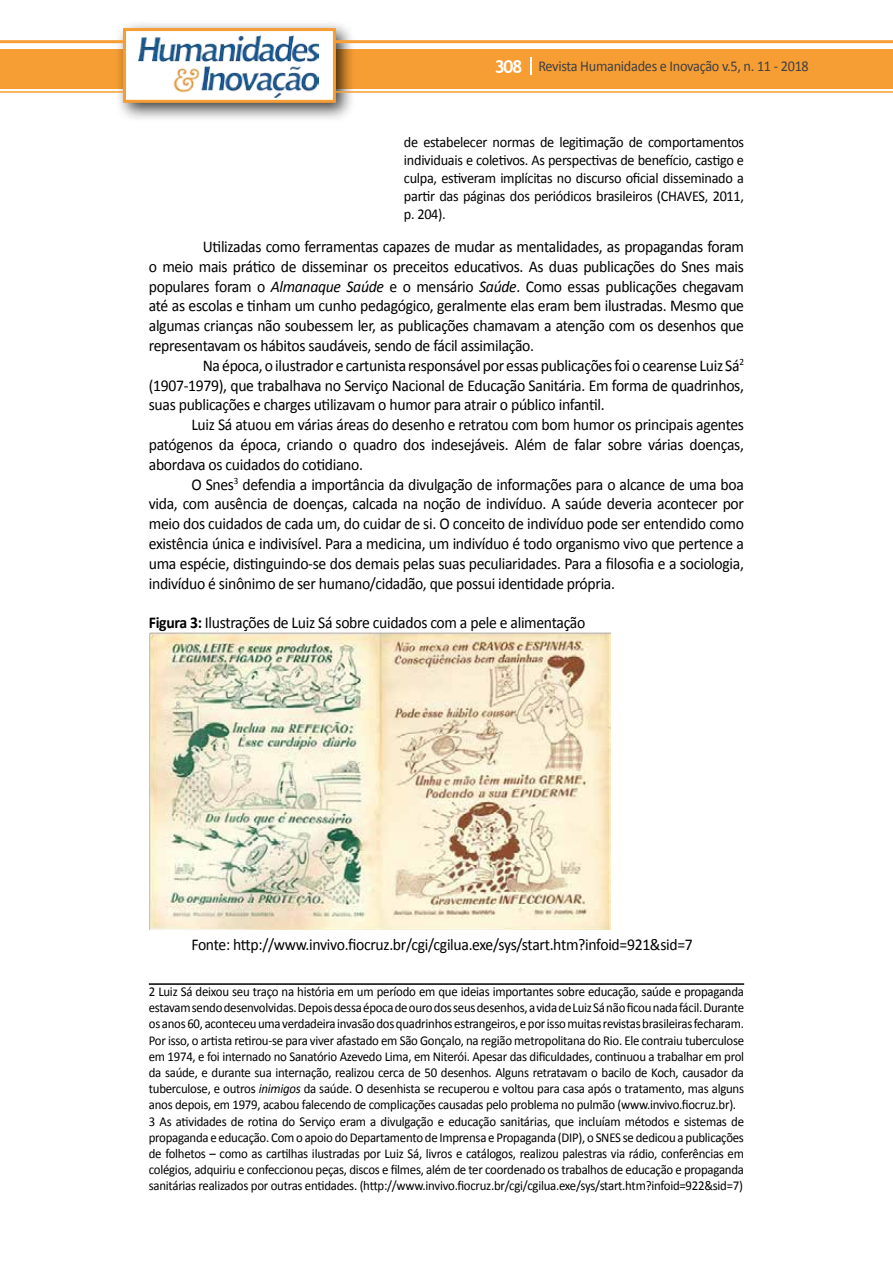
<style>
.page{position:relative;width:893px;height:1263px;background:#fff}
.page>*{position:absolute;margin:0;border:0;box-sizing:border-box;transform-origin:0 0}
.t1{font:16.5px/19.8px "Calibri";letter-spacing:-.02em;color:#000;text-align:justify;scale:.95 1}
.t2{font:15px/18px "Calibri";letter-spacing:-.02em;color:#000;text-align:justify;scale:.95 1}
.t3{font:15px "Calibri";letter-spacing:-.02em;color:#414042;scale:.95 1}
.t4{font:13.5px/16.2px "Calibri";letter-spacing:-.02em;color:#000;scale:.95 1}
.s1{font-family:"Trebuchet MS";font-weight:700;font-size:18px;color:#fff}
.s2{font-style:italic}
.s3{font-weight:700}
</style>
<div class="page">
<div style="left:441px;top:49px;width:452px;height:39px;background:#f69e34"></div>
<div style="left:333px;top:49px;width:108px;height:39px;background:#f69e34"></div>
<div style="left:0;top:49px;width:124px;height:39px;background:#f69e34"></div>
<svg style="left:530px;top:57px;width:2px;height:18px"></svg>
<div style="left:115px;top:20px;width:241px;height:103px;background:#000;opacity:.75"></div>
<div style="left:125px;top:30px;width:209px;height:71px;background:#fff"></div>
<img style="left:138px;top:35px;width:181px;height:62px">
<div style="left:123px;top:28px;width:213px;height:75px;border:3px solid #f69e34"></div>
<hr style="left:0;top:40px;width:124px;height:3px;background:#f69e34">
<hr style="left:0;top:91px;width:124px;height:2px;background:#f69e34">
<hr style="left:333px;top:40px;width:560px;height:3px;background:#f69e34">
<hr style="left:333px;top:91px;width:560px;height:2px;background:#f69e34">
<img style="left:150px;top:632px;width:460px;height:298px">
<hr style="left:149px;top:983px;width:595px;height:2px;background:#000">
<p class="t3" style="left:495px;top:57px;width:332px"><span class="s1">308</span> Revista Humanidades e Inovação v.5, n. 11 - 2018</p>
<p class="t2" style="left:404px;top:133px;width:360px">de estabelecer normas de legitimação de comportamentos individuais e coletivos. As perspectivas de benefício, castigo e culpa, estiveram implícitas no discurso oficial disseminado a partir das páginas dos periódicos brasileiros (CHAVES, 2011, p. 204).</p>
<p class="t1" style="left:149px;top:237px;width:628px;text-indent:54px">Utilizadas como ferramentas capazes de mudar as mentalidades, as propagandas foram o meio mais prático de disseminar os preceitos educativos. As duas publicações do Snes mais populares foram o <span class="s2">Almanaque Saúde</span> e o mensário <span class="s2">Saúde</span>. Como essas publicações chegavam até as escolas e tinham um cunho pedagógico, geralmente elas eram bem ilustradas. Mesmo que algumas crianças não soubessem ler, as publicações chamavam a atenção com os desenhos que representavam os hábitos saudáveis, sendo de fácil assimilação.</p>
<p class="t1" style="left:149px;top:355px;width:628px;text-indent:54px">Na época, o ilustrador e cartunista responsável por essas publicações foi o cearense Luiz Sá<sup>2 </sup>(1907-1979), que trabalhava no Serviço Nacional de Educação Sanitária. Em forma de quadrinhos, suas publicações e charges utilizavam o humor para atrair o público infantil.</p>
<p class="t1" style="left:149px;top:415px;width:628px;text-indent:43px">Luiz Sá atuou em várias áreas do desenho e retratou com bom humor os principais agentes patógenos da época, criando o quadro dos indesejáveis. Além de falar sobre várias doenças, abordava os cuidados do cotidiano.</p>
<p class="t1" style="left:149px;top:474px;width:628px;text-indent:43px">O Snes<sup>3</sup> defendia a importância da divulgação de informações para o alcance de uma boa vida, com ausência de doenças, calcada na noção de indivíduo. A saúde deveria acontecer por meio dos cuidados de cada um, do cuidar de si. O conceito de indivíduo pode ser entendido como existência única e indivisível. Para a medicina, um indivíduo é todo organismo vivo que pertence a uma espécie, distinguindo-se dos demais pelas suas peculiaridades. Para a filosofia e a sociologia, indivíduo é sinônimo de ser humano/cidadão, que possui identidade própria.</p>
<p class="t1" style="left:149px;top:613px;width:461px"><span class="s3">Figura 3:</span> Ilustrações de Luiz Sá sobre cuidados com a pele e alimentação</p>
<p class="t1" style="left:191px;top:934px;width:529px">Fonte: http://www.invivo.fiocruz.br/cgi/cgilua.exe/sys/start.htm?infoid=921&amp;sid=7</p>
<p class="t4" style="left:149px;top:983px;width:628px">2 Luiz Sá deixou seu traço na história em um período em que ideias importantes sobre educação, saúde e propaganda estavam sendo desenvolvidas. Depois dessa época de ouro dos seus desenhos, a vida de Luiz Sá não ficounada fácil. Durante os anos 60, aconteceu uma verdadeira invasão dos quadrinhos estrangeiros, e por isso muitas revistas brasileiras fecharam.<br>Por isso, o artista retirou-se para viver afastado em São Gonçalo, na região metropolitana do Rio. Ele contraiu tuberculose em 1974, e foi internado no Sanatório Azevedo Lima, em Niterói. Apesar das dificuldades, continuou a trabalhar em prol da saúde, e durante sua internação, realizou cerca de 50 desenhos. Alguns retratavam o bacilo de Koch, causador da tuberculose, e outros <span class="s2">inimigos</span> da saúde. O desenhista se recuperou e voltou para casa após o tratamento, mas alguns anos depois, em 1979, acabou falecendo de complicações causadas pelo problema no pulmão (www.invivo.fiocruz.br).<br>3 As atividades de rotina do Serviço eram a divulgação e educação sanitárias, que incluíam métodos e sistemas de propaganda e educação. Com o apoio do Departamento de Imprensa e Propaganda (DIP), o SNES se dedicou a publicações de folhetos – como as cartilhas ilustradas por Luiz Sá, livros e catálogos, realizou palestras via rádio, conferências em colégios, adquiriu e confeccionou peças, discos e filmes, além de ter coordenado os trabalhos de educação e propaganda sanitárias realizados por outras entidades. (http://www.invivo.fiocruz.br/cgi/cgilua.exe/sys/start.htm?infoid=922&amp;sid=7)</p>
</div>
